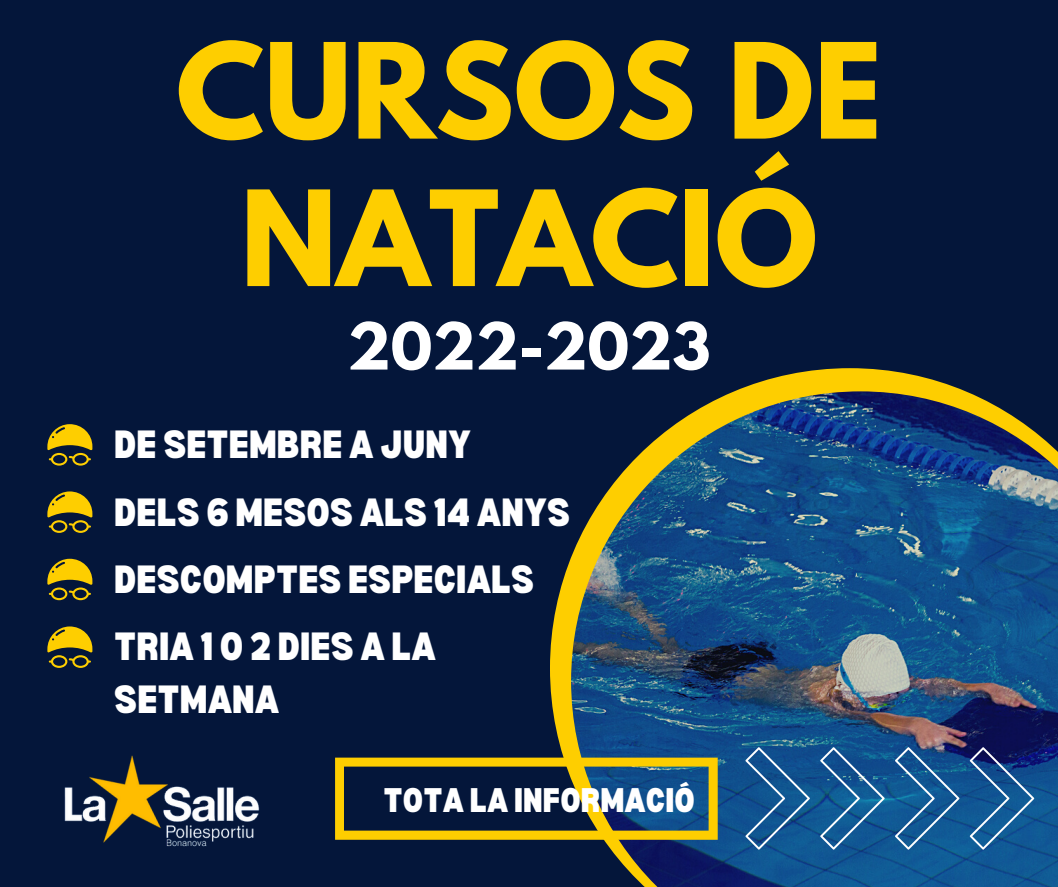
<style>
.page{position:relative;width:1058px;height:887px;background:#fff}
.page>*{position:absolute;margin:0;border:0;box-sizing:border-box;transform-origin:0 0}
.t1{font:700 117.15px/147.3px "League Spartan";color:#fece00;text-align:center}
.t2{font:700 57.45px "League Spartan";color:#fff}
.t3{font:900 semi-condensed 38.55px/52.8px "Bernoru";color:#fff}
.t4{font:900 semi-condensed 33.45px "Bernoru";color:#fff}
</style>
<div class="page">
<div style="left:0;top:0;width:1058px;height:886px;background:#04163a"></div>
<svg style="left:550px;top:368px;width:415px;height:472px"></svg>
<img style="left:571px;top:391px;width:487px;height:495px">
<svg style="left:969px;top:747px;width:65px;height:102px;background:#235893"></svg>
<svg style="left:895px;top:747px;width:64px;height:102px;background:#25639a"></svg>
<svg style="left:820px;top:747px;width:64px;height:102px;background:#24649a"></svg>
<svg style="left:745px;top:747px;width:64px;height:102px;background:#236098"></svg>
<svg style="left:335px;top:757px;width:382px;height:82px"></svg>
<img style="left:64px;top:755px;width:196px;height:92px">
<svg style="left:47px;top:424px;width:45px;height:41px"></svg>
<svg style="left:47px;top:491px;width:45px;height:42px"></svg>
<svg style="left:47px;top:558px;width:45px;height:42px"></svg>
<svg style="left:47px;top:626px;width:45px;height:42px"></svg>
<p class="t1" style="left:176px;top:33px;width:707px">CURSOS DE<br>NATACIÓ</p>
<p class="t2" style="left:347px;top:318px;width:365px">2022-2023</p>
<p class="t3" style="left:114px;top:417px;width:358px">DE SETEMBRE A JUNY</p>
<p class="t3" style="left:114px;top:484px;width:457px">DELS 6 MESOS ALS 14 ANYS</p>
<p class="t3" style="left:114px;top:551px;width:421px">DESCOMPTES ESPECIALS</p>
<p class="t3" style="left:114px;top:618px;width:323px">TRIA 1 O 2 DIES A LA<br>SETMANA</p>
<p class="t4" style="left:383px;top:781px;width:313px">TOTA LA INFORMACIÓ</p>
</div>
